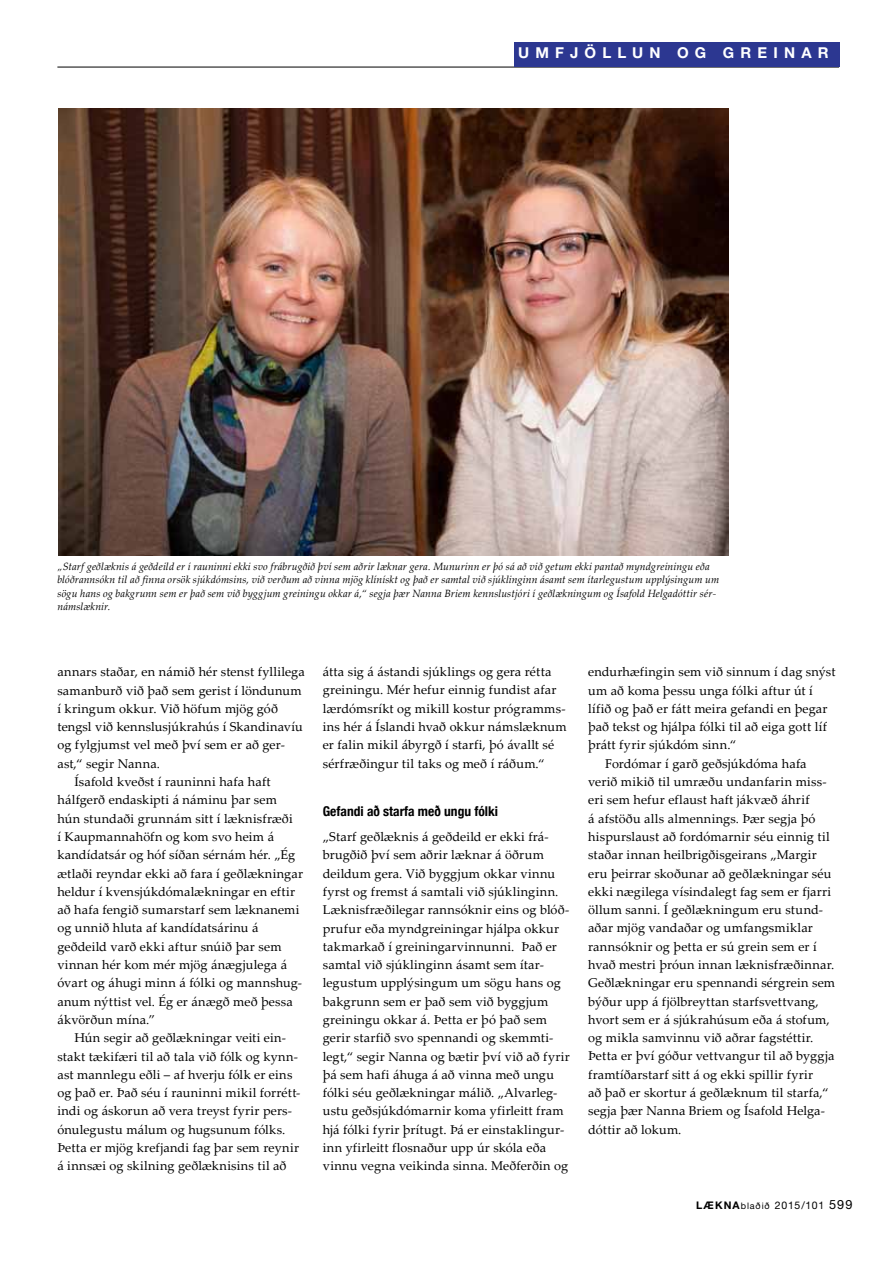
<style>
.page{position:relative;width:893px;height:1263px;background:#fff}
.page>*{position:absolute;margin:0;border:0;box-sizing:border-box;transform-origin:0 0}
.t1{font:700 15px "Helvetica Neue";letter-spacing:.41em;color:#fff}
.t2{font:700 condensed 13.5px "Helvetica Neue";color:#000}
.t3{font:12.75px/18.3px "Palatino Linotype";letter-spacing:.015em;color:#000}
.t4{font:italic 10.5px/13.5px "Palatino Linotype";letter-spacing:.01em;color:#000}
.t5{font:10.5px "Helvetica Neue";letter-spacing:.065em;color:#000}
.s1{font-weight:700}
.s2{font-size:9px}
.s3{font-size:12.75px}
</style>
<div class="page">
<hr style="left:57px;top:67px;width:782px;height:1px;background:#000">
<div style="left:514px;top:42px;width:325px;height:25px;background:#2c3791"></div>
<img style="left:58px;top:108px;width:671px;height:447px">
<p class="t1" style="left:518px;top:43px;width:312px">UMFJÖLLUN OG GREINAR</p>
<p class="t4" style="left:57px;top:559px;width:663px">„Starf geðlæknis á geðdeild er í rauninni ekki svo frábrugðið því sem aðrir læknar gera. Munurinn er þó sá að við getum ekki pantað myndgreiningu eða blóðrannsókn til að finna orsök sjúkdómsins, við verðum að vinna mjög klínískt og það er samtal við sjúklinginn ásamt sem ítarlegustum upplýsingum um sögu hans og bakgrunn sem er það sem við byggjum greiningu okkar á,“ segja þær Nanna Briem kennslustjóri í geðlækningum og Ísafold Helgadóttir sér&shy;námslæknir.</p>
<p class="t3" style="left:57px;top:662px;width:249px">annars staðar, en námið hér stenst fyllilega</p>
<p class="t3" style="left:57px;top:681px;width:246px">samanburð við það sem gerist í löndunum</p>
<p class="t3" style="left:57px;top:699px;width:222px">í kringum okkur. Við höfum mjög góð</p>
<p class="t3" style="left:57px;top:717px;width:247px">tengsl við kennslusjúkrahús í Skandinavíu</p>
<p class="t3" style="left:57px;top:735px;width:229px">og fylgjumst vel með því sem er að ger-</p>
<p class="t3" style="left:57px;top:754px;width:104px">ast,“ segir Nanna.</p>
<p class="t3" style="left:74px;top:772px;width:198px">Ísafold kveðst í rauninni hafa haft</p>
<p class="t3" style="left:57px;top:790px;width:221px">hálfgerð endaskipti á náminu þar sem</p>
<p class="t3" style="left:57px;top:809px;width:237px">hún stundaði grunnám sitt í læknisfræði</p>
<p class="t3" style="left:57px;top:827px;width:218px">í Kaupmannahöfn og kom svo heim á</p>
<p class="t3" style="left:57px;top:845px;width:239px">kandídatsár og hóf síðan sérnám hér. „Ég</p>
<p class="t3" style="left:57px;top:863px;width:247px">ætlaði reyndar ekki að fara í geðlækningar</p>
<p class="t3" style="left:57px;top:882px;width:239px">heldur í kvensjúkdómalækningar en eftir</p>
<p class="t3" style="left:57px;top:900px;width:244px">að hafa fengið sumarstarf sem læknanemi</p>
<p class="t3" style="left:57px;top:918px;width:203px">og unnið hluta af kandídatsárinu á</p>
<p class="t3" style="left:57px;top:937px;width:226px">geðdeild varð ekki aftur snúið þar sem</p>
<p class="t3" style="left:57px;top:955px;width:231px">vinnan hér kom mér mjög ánægjulega á</p>
<p class="t3" style="left:57px;top:973px;width:246px">óvart og áhugi minn á fólki og mannshug-</p>
<p class="t3" style="left:57px;top:992px;width:237px">anum nýttist vel. Ég er ánægð með þessa</p>
<p class="t3" style="left:57px;top:1010px;width:99px">ákvörðun mína.”</p>
<p class="t3" style="left:74px;top:1028px;width:213px">Hún segir að geðlækningar veiti ein-</p>
<p class="t3" style="left:57px;top:1046px;width:242px">stakt tækifæri til að tala við fólk og kynn-</p>
<p class="t3" style="left:57px;top:1065px;width:236px">ast mannlegu eðli – af hverju fólk er eins</p>
<p class="t3" style="left:57px;top:1083px;width:245px">og það er. Það séu í rauninni mikil forrétt-</p>
<p class="t3" style="left:57px;top:1101px;width:236px">indi og áskorun að vera treyst fyrir pers-</p>
<p class="t3" style="left:57px;top:1120px;width:229px">ónulegustu málum og hugsunum fólks.</p>
<p class="t3" style="left:57px;top:1138px;width:243px">Þetta er mjög krefjandi fag þar sem reynir</p>
<p class="t3" style="left:57px;top:1156px;width:231px">á innsæi og skilning geðlæknisins til að</p>
<p class="t3" style="left:323px;top:662px;width:246px">átta sig á ástandi sjúklings og gera rétta greiningu. Mér hefur einnig fundist afar lærdómsríkt og mikill kostur prógramms&shy;ins hér á Íslandi hvað okkur námslæknum er falin mikil ábyrgð í starfi, þó ávallt sé sérfræðingur til taks og með í ráðum.“</p>
<p class="t2" style="left:323px;top:803px;width:177px">Gefandi að starfa með ungu fólki</p>
<p class="t3" style="left:323px;top:827px;width:248px">„Starf geðlæknis á geðdeild er ekki frá&shy;brugðið því sem aðrir læknar á öðrum deildum gera. Við byggjum okkar vinnu fyrst og fremst á samtali við sjúklinginn.<br>Læknisfræðilegar rannsóknir eins og blóð&shy;prufur eða myndgreiningar hjálpa okkur takmarkað í greiningarvinnunni. Það er samtal við sjúklinginn ásamt sem ítar&shy;legustum upplýsingum um sögu hans og bakgrunn sem er það sem við byggjum greiningu okkar á. Þetta er þó það sem gerir starfið svo spennandi og skemmti&shy;legt,“ segir Nanna og bætir því við að fyrir þá sem hafi áhuga á að vinna með ungu fólki séu geðlækningar málið. „Alvarleg&shy;ustu geðsjúkdómarnir koma yfirleitt fram hjá fólki fyrir þrítugt. Þá er einstaklingur&shy;inn yfirleitt flosnaður upp úr skóla eða vinnu vegna veikinda sinna. Meðferðin og</p>
<p class="t3" style="left:588px;top:662px;width:249px">endurhæfingin sem við sinnum í dag snýst</p>
<p class="t3" style="left:588px;top:680px;width:226px">um að koma þessu unga fólki aftur út í</p>
<p class="t3" style="left:588px;top:699px;width:241px">lífið og það er fátt meira gefandi en þegar</p>
<p class="t3" style="left:588px;top:717px;width:240px">það tekst og hjálpa fólki til að eiga gott líf</p>
<p class="t3" style="left:588px;top:735px;width:149px">þrátt fyrir sjúkdóm sinn.“</p>
<p class="t3" style="left:605px;top:754px;width:203px">Fordómar í garð geðsjúkdóma hafa</p>
<p class="t3" style="left:588px;top:772px;width:240px">verið mikið til umræðu undanfarin miss-</p>
<p class="t3" style="left:588px;top:790px;width:223px">eri sem hefur eflaust haft jákvæð áhrif</p>
<p class="t3" style="left:588px;top:809px;width:229px">á afstöðu alls almennings. Þær segja þó</p>
<p class="t3" style="left:588px;top:827px;width:243px">hispurslaust að fordómarnir séu einnig til</p>
<p class="t3" style="left:588px;top:845px;width:230px">staðar innan heilbrigðisgeirans „Margir</p>
<p class="t3" style="left:588px;top:863px;width:245px">eru þeirrar skoðunar að geðlækningar séu</p>
<p class="t3" style="left:588px;top:882px;width:245px">ekki nægilega vísindalegt fag sem er fjarri</p>
<p class="t3" style="left:588px;top:900px;width:236px">öllum sanni. Í geðlækningum eru stund-</p>
<p class="t3" style="left:588px;top:918px;width:226px">aðar mjög vandaðar og umfangsmiklar</p>
<p class="t3" style="left:588px;top:937px;width:230px">rannsóknir og þetta er sú grein sem er í</p>
<p class="t3" style="left:588px;top:955px;width:248px">hvað mestri þróun innan læknisfræðinnar.</p>
<p class="t3" style="left:588px;top:973px;width:248px">Geðlækningar eru spennandi sérgrein sem</p>
<p class="t3" style="left:588px;top:991px;width:232px">býður upp á fjölbreyttan starfsvettvang,</p>
<p class="t3" style="left:588px;top:1010px;width:243px">hvort sem er á sjúkrahúsum eða á stofum,</p>
<p class="t3" style="left:588px;top:1028px;width:227px">og mikla samvinnu við aðrar fagstéttir.</p>
<p class="t3" style="left:588px;top:1046px;width:248px">Þetta er því góður vettvangur til að byggja</p>
<p class="t3" style="left:588px;top:1065px;width:227px">framtíðarstarf sitt á og ekki spillir fyrir</p>
<p class="t3" style="left:588px;top:1083px;width:242px">að það er skortur á geðlæknum til starfa,“</p>
<p class="t3" style="left:588px;top:1101px;width:238px">segja þær Nanna Briem og Ísafold Helga-</p>
<p class="t3" style="left:588px;top:1120px;width:95px">dóttir að lokum.</p>
<p class="t5" style="left:696px;top:1199px;width:158px"><span class="s1">LÆKNA</span><span class="s2">blaðið</span> 2015/101 <span class="s3">599</span></p>
</div>
